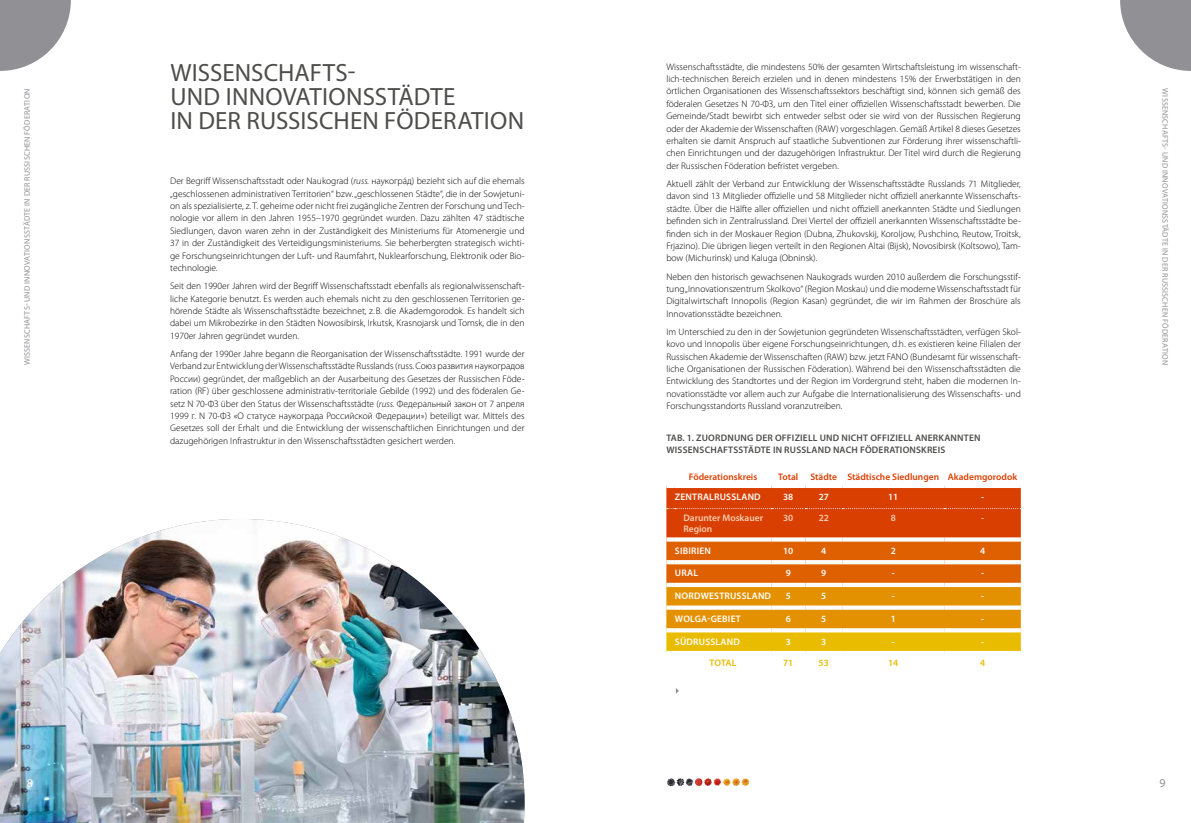
<style>
.page{position:relative;width:1191px;height:823px;background:#fff}
.page>*{position:absolute;margin:0;border:0;box-sizing:border-box;transform-origin:0 0}
.t1{font:25px/24px "Myriad Pro";letter-spacing:.005em;color:#4d4d4c}
.t2{font:12px "Myriad Pro";color:#919195}
.t3{font:12px "Myriad Pro";color:#fff}
.t4{font:300 9.5px/12.4px "Myriad Pro";color:#000;text-align:justify}
.t5{font:600 9.5px/11.4px "Myriad Pro";letter-spacing:.02em;color:#4d4d4c}
.t6{font:600 9.5px "Myriad Pro";letter-spacing:.02em;color:#fff}
.t7{font:600 9.5px "Myriad Pro";color:#da3f02}
.t8{font:600 9.5px/11px "Myriad Pro";color:#fbcdb2}
.t9{font:600 9.5px "Myriad Pro";color:#e9bc00}
.t10{font:8px "Myriad Pro";letter-spacing:.025em;color:#919195}
.s1{font-style:italic}
</style>
<div class="page">
<svg style="left:666px;top:486px;width:355px;height:167px;background:#e48328"></svg>
<svg style="left:0;top:0;width:71px;height:71px"></svg>
<svg style="left:1120px;top:0;width:71px;height:71px"></svg>
<img style="left:0;top:519px;width:524px;height:303px">
<p class="t4" style="left:666px;top:60px;width:356px">Wissenschaftsstädte, die mindestens 50% der gesamten Wirtschaftsleistung im wissenschaft&shy;lich-technischen Bereich erzielen und in denen mindestens 15% der Erwerbstätigen in den örtlichen Organisationen des Wissenschaftssektors beschäftigt sind, können sich gemäß des föderalen Gesetzes N 70-ФЗ, um den Titel einer offiziellen Wissenschaftsstadt bewerben. Die Gemeinde/Stadt bewirbt sich entweder selbst oder sie wird von der Russischen Regierung oder der Akademie der Wissenschaften (RAW) vorgeschlagen. Gemäß Artikel 8 dieses Gesetzes erhalten sie damit Anspruch auf staatliche Subventionen zur Förderung ihrer wissenschaftli&shy;chen Einrichtungen und der dazugehörigen Infrastruktur. Der Titel wird durch die Regierung der Russischen Föderation befristet vergeben.</p>
<p class="t4" style="left:666px;top:177px;width:356px">Aktuell zählt der Verband zur Entwicklung der Wissenschaftsstädte Russlands 71 Mitglieder, davon sind 13 Mitglieder offizielle und 58 Mitglieder nicht offiziell anerkannte Wissenschafts&shy;städte. Über die Hälfte aller offiziellen und nicht offiziell anerkannten Städte und Siedlungen befinden sich in Zentralrussland. Drei Viertel der offiziell anerkannten Wissenschaftsstädte be&shy;finden sich in der Moskauer Region (Dubna, Zhukovskij, Koroljow, Pushchino, Reutow, Troitsk, Frjazino). Die übrigen liegen verteilt in den Regionen Altai (Bijsk), Novosibirsk (Koltsowo), Tam&shy;bow (Michurinsk) und Kaluga (Obninsk).</p>
<p class="t4" style="left:666px;top:270px;width:356px">Neben den historisch gewachsenen Naukograds wurden 2010 außerdem die Forschungsstif&shy;tung „Innovationszentrum Skolkovo“ (Region Moskau) und die moderne Wissenschaftsstadt für Digitalwirtschaft Innopolis (Region Kasan) gegründet, die wir im Rahmen der Broschüre als Innovationsstädte bezeichnen.</p>
<p class="t4" style="left:666px;top:325px;width:356px">Im Unterschied zu den in der Sowjetunion gegründeten Wissenschaftsstädten, verfügen Skol&shy;kovo und Innopolis über eigene Forschungseinrichtungen, d.h. es existieren keine Filialen der Russischen Akademie der Wissenschaften (RAW) bzw. jetzt FANO (Bundesamt für wissenschaft&shy;liche Organisationen der Russischen Föderation). Während bei den Wissenschaftsstädten die Entwicklung des Standtortes und der Region im Vordergrund steht, haben die modernen In&shy;novationsstädte vor allem auch zur Aufgabe die Internationalisierung des Wissenschafts- und Forschungsstandorts Russland voranzutreiben.</p>
<p class="t5" style="left:666px;top:432px;width:315px">TAB. 1. ZUORDNUNG DER OFFIZIELL UND NICHT OFFIZIELL ANERKANNTEN<br>WISSENSCHAFTSSTÄDTE IN RUSSLAND NACH FÖDERATIONSKREIS</p>
<p class="t7" style="left:689px;top:470px;width:70px">Föderationskreis</p>
<p class="t7" style="left:778px;top:470px;width:22px">Total</p>
<p class="t7" style="left:810px;top:470px;width:208px">Städte Städtische Siedlungen Akademgorodok</p>
<p class="t6" style="left:675px;top:490px;width:87px">ZENTRALRUSSLAND</p>
<p class="t6" style="left:783px;top:490px;width:12px">38</p>
<p class="t6" style="left:818px;top:490px;width:12px">27</p>
<p class="t6" style="left:888px;top:490px;width:12px">11</p>
<p class="t6" style="left:981px;top:490px;width:4px">-</p>
<p class="t8" style="left:683px;top:512px;width:81px">Darunter Moskauer<br>Region</p>
<p class="t8" style="left:783px;top:512px;width:12px">30</p>
<p class="t8" style="left:818px;top:512px;width:12px">22</p>
<p class="t8" style="left:890px;top:512px;width:7px">8</p>
<p class="t8" style="left:981px;top:512px;width:4px">-</p>
<p class="t6" style="left:675px;top:544px;width:37px">SIBIRIEN</p>
<p class="t6" style="left:783px;top:544px;width:12px">10</p>
<p class="t6" style="left:821px;top:544px;width:7px">4</p>
<p class="t6" style="left:890px;top:544px;width:7px">2</p>
<p class="t6" style="left:980px;top:544px;width:7px">4</p>
<p class="t6" style="left:675px;top:567px;width:25px">URAL</p>
<p class="t6" style="left:785px;top:567px;width:7px">9</p>
<p class="t6" style="left:821px;top:567px;width:7px">9</p>
<p class="t6" style="left:891px;top:567px;width:4px">-</p>
<p class="t6" style="left:981px;top:567px;width:4px">-</p>
<p class="t6" style="left:675px;top:589px;width:98px">NORDWESTRUSSLAND</p>
<p class="t6" style="left:785px;top:589px;width:7px">5</p>
<p class="t6" style="left:821px;top:589px;width:7px">5</p>
<p class="t6" style="left:891px;top:589px;width:4px">-</p>
<p class="t6" style="left:981px;top:589px;width:4px">-</p>
<p class="t6" style="left:675px;top:612px;width:67px">WOLGA-GEBIET</p>
<p class="t6" style="left:785px;top:612px;width:7px">6</p>
<p class="t6" style="left:821px;top:612px;width:7px">5</p>
<p class="t6" style="left:890px;top:612px;width:7px">1</p>
<p class="t6" style="left:981px;top:612px;width:4px">-</p>
<p class="t6" style="left:675px;top:635px;width:66px">SÜDRUSSLAND</p>
<p class="t6" style="left:785px;top:635px;width:7px">3</p>
<p class="t6" style="left:821px;top:635px;width:7px">3</p>
<p class="t9" style="left:709px;top:656px;width:28px">TOTAL</p>
<p class="t9" style="left:783px;top:656px;width:12px">71</p>
<p class="t9" style="left:818px;top:656px;width:12px">53</p>
<p class="t9" style="left:888px;top:656px;width:12px">14</p>
<p class="t9" style="left:980px;top:656px;width:7px">4</p>
<h1 class="t1" style="left:170px;top:60px;width:355px">WISSENSCHAFTS-<br>UND INNOVATIONSSTÄDTE<br>IN DER RUSSISCHEN FÖDERATION</h1>
<p class="t10" style="left:22px;top:365px;width:278px;rotate:-90deg">WISSENSCHAFTS- UND INNOVATIONSSTÄDTE IN DER RUSSISCHEN FÖDERATION</p>
<p class="t10" style="left:1170px;top:88px;width:278px;rotate:90deg">WISSENSCHAFTS- UND INNOVATIONSSTÄDTE IN DER RUSSISCHEN FÖDERATION</p>
<p class="t4" style="left:170px;top:175px;width:356px">Der Begriff Wissenschaftsstadt oder Naukograd (<span class="s1">russ.</span> наукогрáд) bezieht sich auf die ehemals „geschlossenen administrativen Territorien“ bzw. „geschlossenen Städte“, die in der Sowjetuni&shy;on als spezialisierte, z. T. geheime oder nicht frei zugängliche Zentren der Forschung und Tech&shy;nologie vor allem in den Jahren 1955–1970 gegründet wurden. Dazu zählten 47 städtische Siedlungen, davon waren zehn in der Zuständigkeit des Ministeriums für Atomenergie und 37 in der Zuständigkeit des Verteidigungsministeriums. Sie beherbergten strategisch wichti&shy;ge Forschungseinrichtungen der Luft- und Raumfahrt, Nuklearforschung, Elektronik oder Bio&shy;technologie.</p>
<p class="t4" style="left:170px;top:279px;width:356px">Seit den 1990er Jahren wird der Begriff Wissenschaftsstadt ebenfalls als regionalwissenschaft&shy;liche Kategorie benutzt. Es werden auch ehemals nicht zu den geschlossenen Territorien ge&shy;hörende Städte als Wissenschaftsstädte bezeichnet, z. B. die Akademgorodok. Es handelt sich dabei um Mikrobezirke in den Städten Nowosibirsk, Irkutsk, Krasnojarsk und Tomsk, die in den 1970er Jahren gegründet wurden.</p>
<p class="t4" style="left:170px;top:347px;width:356px">Anfang der 1990er Jahre begann die Reorganisation der Wissenschaftsstädte. 1991 wurde der Verband zur Entwicklung der Wissenschaftsstädte Russlands (russ. Союз развития наукоградов России) gegründet, der maßgeblich an der Ausarbeitung des Gesetzes der Russischen Föde&shy;ration (RF) über geschlossene administrativ-territoriale Gebilde (1992) und des föderalen Ge&shy;setz N 70-ФЗ über den Status der Wissenschaftsstädte (<span class="s1">russ.</span> Федеральный закон от 7 апреля 1999 г. N 70-ФЗ «О статусе наукограда Российской Федерации») beteiligt war. Mittels des Gesetzes soll der Erhalt und die Entwicklung der wissenschaftlichen Einrichtungen und der dazugehörigen Infrastruktur in den Wissenschaftsstädten gesichert werden.</p>
<p class="t3" style="left:27px;top:774px;width:8px">8</p>
<p class="t2" style="left:1159px;top:774px;width:8px">9</p>
</div>
